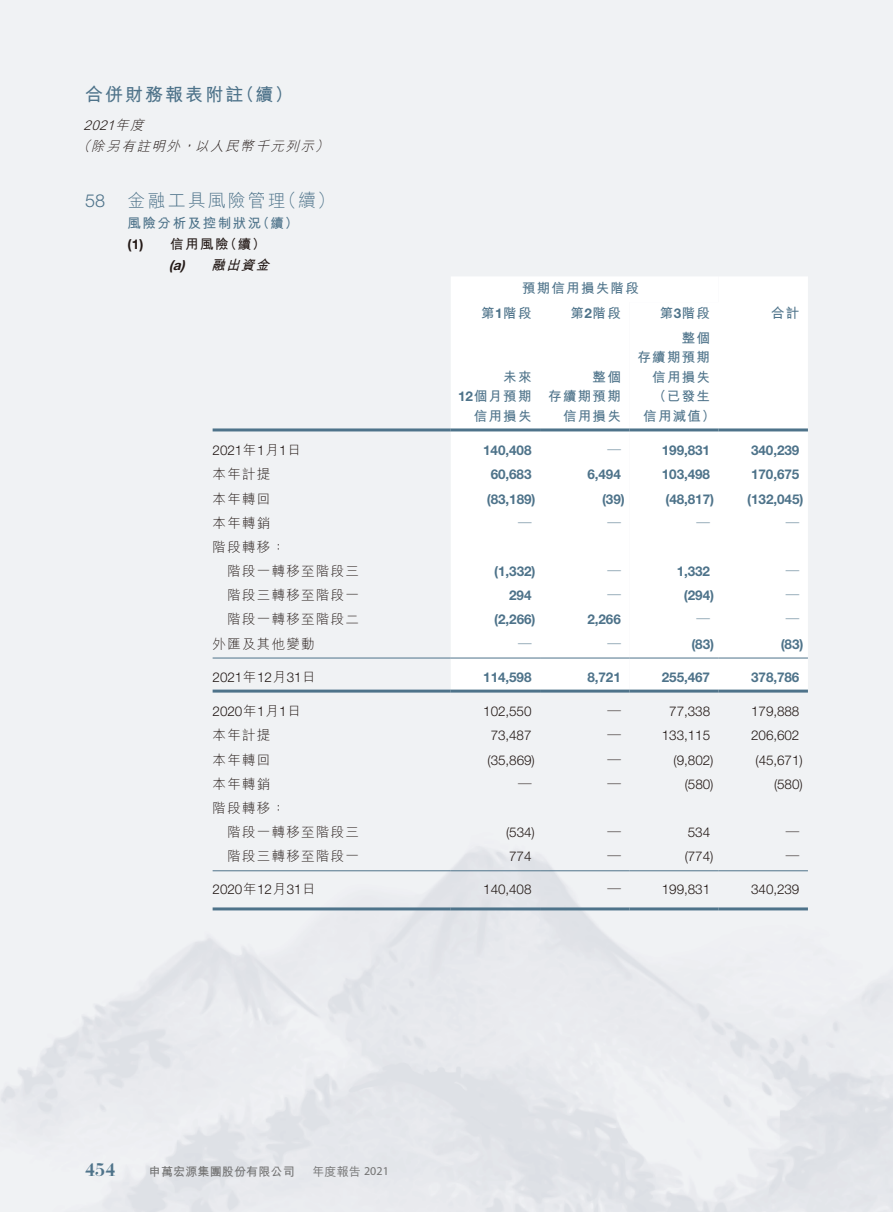
<style>
.page{position:relative;width:893px;height:1212px;background:#fff}
.page>*{position:absolute;margin:0;border:0;box-sizing:border-box;transform-origin:0 0}
.t1{font:300 18px "M Hei HK";letter-spacing:.115em;color:#4e738a}
.t2{font:700 18px "M Hei HK";letter-spacing:.115em;color:#4e738a}
.t3{font:700 18px "Bauer Bodoni";color:#4e738a}
.t4{font:300 13.5px "Helvetica Neue";letter-spacing:-.005em;color:#231916}
.t5{font:700 13.5px "Helvetica Neue";letter-spacing:-.005em;color:#4e738a}
.t6{font:300 13.5px/24.2px "M Hei HK";letter-spacing:.095em;color:#231916}
.t7{font:700 13.5px/19.5px "M Hei HK";letter-spacing:.095em;color:#4e738a;text-align:right}
.t8{font:italic 300 13.5px/21px "M Hei HK";color:#231916}
.t9{font:700 13.5px "M Hei HK";letter-spacing:.115em;color:#4e738a}
.t10{font:700 13.5px "M Hei HK";color:#231916}
.t11{font:italic 700 13.5px "M Hei HK";color:#231916}
.t12{font:700 12px "M Hei HK";letter-spacing:.015em;color:#727272}
.t13{font:500 12px "M Hei HK";color:#727272}
.s1{font-family:"Helvetica Neue"}
.s2{font-family:"M Hei HK"}
.s3{font-family:"Myriad Pro";font-weight:400}
</style>
<div class="page">
<svg style="left:451px;top:276px;width:178px;height:382px"></svg>
<svg style="left:629px;top:276px;width:179px;height:413px"></svg>
<hr style="left:213px;top:658px;width:238px;height:1px;background:#4e738a">
<hr style="left:451px;top:658px;width:89px;height:1px;background:#4e738a">
<hr style="left:540px;top:658px;width:89px;height:1px;background:#4e738a">
<hr style="left:629px;top:658px;width:90px;height:1px;background:#4e738a">
<hr style="left:719px;top:658px;width:89px;height:1px;background:#4e738a">
<hr style="left:213px;top:428px;width:238px;height:3px;background:#4e738a">
<hr style="left:213px;top:689px;width:238px;height:3px;background:#4e738a">
<hr style="left:451px;top:689px;width:89px;height:3px;background:#4e738a">
<hr style="left:540px;top:689px;width:89px;height:3px;background:#4e738a">
<hr style="left:629px;top:689px;width:90px;height:3px;background:#4e738a">
<hr style="left:719px;top:689px;width:89px;height:3px;background:#4e738a">
<hr style="left:451px;top:428px;width:89px;height:3px;background:#4e738a">
<hr style="left:540px;top:428px;width:89px;height:3px;background:#4e738a">
<hr style="left:629px;top:428px;width:90px;height:3px;background:#4e738a">
<hr style="left:719px;top:428px;width:89px;height:3px;background:#4e738a">
<hr style="left:213px;top:870px;width:238px;height:1px;background:#4e738a">
<hr style="left:451px;top:870px;width:89px;height:1px;background:#4e738a">
<hr style="left:540px;top:870px;width:89px;height:1px;background:#4e738a">
<hr style="left:629px;top:870px;width:90px;height:1px;background:#4e738a">
<hr style="left:719px;top:870px;width:89px;height:1px;background:#4e738a">
<hr style="left:213px;top:907px;width:238px;height:3px;background:#4e738a">
<hr style="left:451px;top:907px;width:89px;height:3px;background:#4e738a">
<hr style="left:540px;top:907px;width:89px;height:3px;background:#4e738a">
<hr style="left:629px;top:907px;width:90px;height:3px;background:#4e738a">
<hr style="left:719px;top:907px;width:89px;height:3px;background:#4e738a">
<h1 class="t2" style="left:85px;top:81px;width:209px">合併財務報表附註（續）</h1>
<p class="t8" style="left:77px;top:114px;width:258px;text-indent:7px">2021年度<br>（除另有註明外，以人民幣千元列示）</p>
<h1 class="t1" style="left:85px;top:188px;width:252px"><span class="s1">58</span> 金融工具風險管理（續）</h1>
<p class="t9" style="left:128px;top:214px;width:172px">風險分析及控制狀況（續）</p>
<p class="t10" style="left:128px;top:235px;width:140px"><span class="s1">(1)</span> 信用風險（續）</p>
<p class="t11" style="left:169px;top:256px;width:107px"><span class="s1">(a)</span> 融出資金</p>
<p class="t7" style="left:481px;top:274px;width:159px;line-height:25.7px;text-align:left;text-indent:41px">預期信用損失階段第<span class="s1">1</span>階段</p>
<p class="t7" style="left:570px;top:303px;width:52px">第<span class="s1">2</span>階段</p>
<p class="t7" style="left:660px;top:303px;width:52px">第<span class="s1">3</span>階段</p>
<p class="t7" style="left:771px;top:303px;width:30px">合計</p>
<p class="t7" style="left:458px;top:366px;width:75px">未來<br><span class="s1">12</span>個月預期信用損失</p>
<p class="t7" style="left:548px;top:366px;width:74px">整個<br>存續期預期信用損失</p>
<p class="t7" style="left:682px;top:327px;width:30px">整個</p>
<p class="t7" style="left:637px;top:346px;width:74px">存續期預期</p>
<p class="t7" style="left:652px;top:366px;width:59px">信用損失</p>
<p class="t7" style="left:653px;top:385px;width:59px">（已發生</p>
<p class="t7" style="left:643px;top:405px;width:73px">信用減值）</p>
<p class="t4" style="left:213px;top:442px;width:90px">2021<span class="s2">年</span>1<span class="s2">月</span>1<span class="s2">日</span></p>
<p class="t5" style="left:483px;top:442px;width:50px">140,408</p>
<p class="t7" style="left:607px;top:439px;width:15px">—</p>
<p class="t5" style="left:662px;top:442px;width:50px">199,831</p>
<p class="t5" style="left:751px;top:442px;width:50px">340,239</p>
<p class="t6" style="left:213px;top:462px;width:59px">本年計提</p>
<p class="t5" style="left:491px;top:466px;width:42px">60,683</p>
<p class="t5" style="left:587px;top:466px;width:35px">6,494</p>
<p class="t5" style="left:662px;top:466px;width:50px">103,498</p>
<p class="t5" style="left:751px;top:466px;width:50px">170,675</p>
<p class="t6" style="left:213px;top:486px;width:59px">本年轉回</p>
<p class="t5" style="left:487px;top:490px;width:50px">(83,189)</p>
<p class="t5" style="left:602px;top:490px;width:24px">(39)</p>
<p class="t5" style="left:665px;top:490px;width:50px">(48,817)</p>
<p class="t5" style="left:747px;top:490px;width:58px">(132,045)</p>
<p class="t6" style="left:213px;top:510px;width:59px">本年轉銷</p>
<p class="t7" style="left:518px;top:512px;width:15px">—</p>
<p class="t7" style="left:607px;top:512px;width:15px">—</p>
<p class="t7" style="left:697px;top:512px;width:15px">—</p>
<p class="t7" style="left:786px;top:512px;width:15px">—</p>
<p class="t6" style="left:213px;top:534px;width:148px">階段轉移：<br>　階段一轉移至階段三</p>
<p class="t5" style="left:494px;top:563px;width:43px">(1,332)</p>
<p class="t7" style="left:607px;top:560px;width:15px">—</p>
<p class="t5" style="left:677px;top:563px;width:35px">1,332</p>
<p class="t7" style="left:786px;top:560px;width:15px">—</p>
<p class="t6" style="left:213px;top:583px;width:148px">　階段三轉移至階段一</p>
<p class="t5" style="left:509px;top:587px;width:24px">294</p>
<p class="t7" style="left:607px;top:584px;width:15px">—</p>
<p class="t5" style="left:684px;top:587px;width:32px">(294)</p>
<p class="t7" style="left:786px;top:584px;width:15px">—</p>
<p class="t6" style="left:213px;top:607px;width:148px">　階段一轉移至階段二</p>
<p class="t5" style="left:494px;top:611px;width:43px">(2,266)</p>
<p class="t5" style="left:587px;top:611px;width:35px">2,266</p>
<p class="t7" style="left:697px;top:609px;width:15px">—</p>
<p class="t7" style="left:786px;top:609px;width:15px">—</p>
<p class="t6" style="left:213px;top:631px;width:104px">外匯及其他變動</p>
<p class="t7" style="left:518px;top:633px;width:15px">—</p>
<p class="t7" style="left:607px;top:633px;width:15px">—</p>
<p class="t5" style="left:691px;top:635px;width:24px">(83)</p>
<p class="t5" style="left:781px;top:635px;width:24px">(83)</p>
<p class="t4" style="left:213px;top:669px;width:105px">2021<span class="s2">年</span>12<span class="s2">月</span>31<span class="s2">日</span></p>
<p class="t5" style="left:483px;top:668px;width:50px">114,598</p>
<p class="t5" style="left:587px;top:668px;width:35px">8,721</p>
<p class="t5" style="left:662px;top:668px;width:50px">255,467</p>
<p class="t5" style="left:751px;top:668px;width:50px">378,786</p>
<p class="t4" style="left:213px;top:703px;width:90px">2020<span class="s2">年</span>1<span class="s2">月</span>1<span class="s2">日</span></p>
<p class="t4" style="left:483px;top:703px;width:50px">102,550</p>
<p class="t6" style="left:607px;top:699px;width:15px">—</p>
<p class="t4" style="left:669px;top:703px;width:42px">77,338</p>
<p class="t4" style="left:751px;top:703px;width:50px">179,888</p>
<p class="t6" style="left:213px;top:723px;width:59px">本年計提</p>
<p class="t4" style="left:491px;top:727px;width:42px">73,487</p>
<p class="t6" style="left:607px;top:723px;width:15px">—</p>
<p class="t4" style="left:662px;top:727px;width:50px">133,115</p>
<p class="t4" style="left:751px;top:727px;width:50px">206,602</p>
<p class="t6" style="left:213px;top:747px;width:59px">本年轉回</p>
<p class="t4" style="left:488px;top:751px;width:49px">(35,869)</p>
<p class="t6" style="left:607px;top:747px;width:15px">—</p>
<p class="t4" style="left:674px;top:751px;width:41px">(9,802)</p>
<p class="t4" style="left:755px;top:751px;width:49px">(45,671)</p>
<p class="t6" style="left:213px;top:771px;width:59px">本年轉銷</p>
<p class="t6" style="left:518px;top:771px;width:15px">—</p>
<p class="t6" style="left:607px;top:771px;width:15px">—</p>
<p class="t4" style="left:685px;top:776px;width:30px">(580)</p>
<p class="t4" style="left:774px;top:776px;width:30px">(580)</p>
<p class="t6" style="left:213px;top:795px;width:148px">階段轉移：<br>　階段一轉移至階段三</p>
<p class="t4" style="left:506px;top:824px;width:30px">(534)</p>
<p class="t6" style="left:607px;top:820px;width:15px">—</p>
<p class="t4" style="left:688px;top:824px;width:24px">534</p>
<p class="t6" style="left:786px;top:820px;width:15px">—</p>
<p class="t6" style="left:213px;top:844px;width:148px">　階段三轉移至階段一</p>
<p class="t4" style="left:509px;top:848px;width:24px">774</p>
<p class="t6" style="left:607px;top:844px;width:15px">—</p>
<p class="t4" style="left:685px;top:848px;width:30px">(774)</p>
<p class="t6" style="left:786px;top:844px;width:15px">—</p>
<p class="t4" style="left:213px;top:881px;width:105px">2020<span class="s2">年</span>12<span class="s2">月</span>31<span class="s2">日</span></p>
<p class="t4" style="left:483px;top:881px;width:50px">140,408</p>
<p class="t6" style="left:607px;top:877px;width:15px">—</p>
<p class="t4" style="left:662px;top:881px;width:50px">199,831</p>
<p class="t4" style="left:751px;top:881px;width:50px">340,239</p>
<h1 class="t3" style="left:85px;top:1159px;width:32px">454</h1>
<p class="t12" style="left:149px;top:1163px;width:147px">申萬宏源集團股份有限公司</p>
<p class="t13" style="left:312px;top:1163px;width:78px">年度報告 <span class="s3">2021</span></p>
</div>
